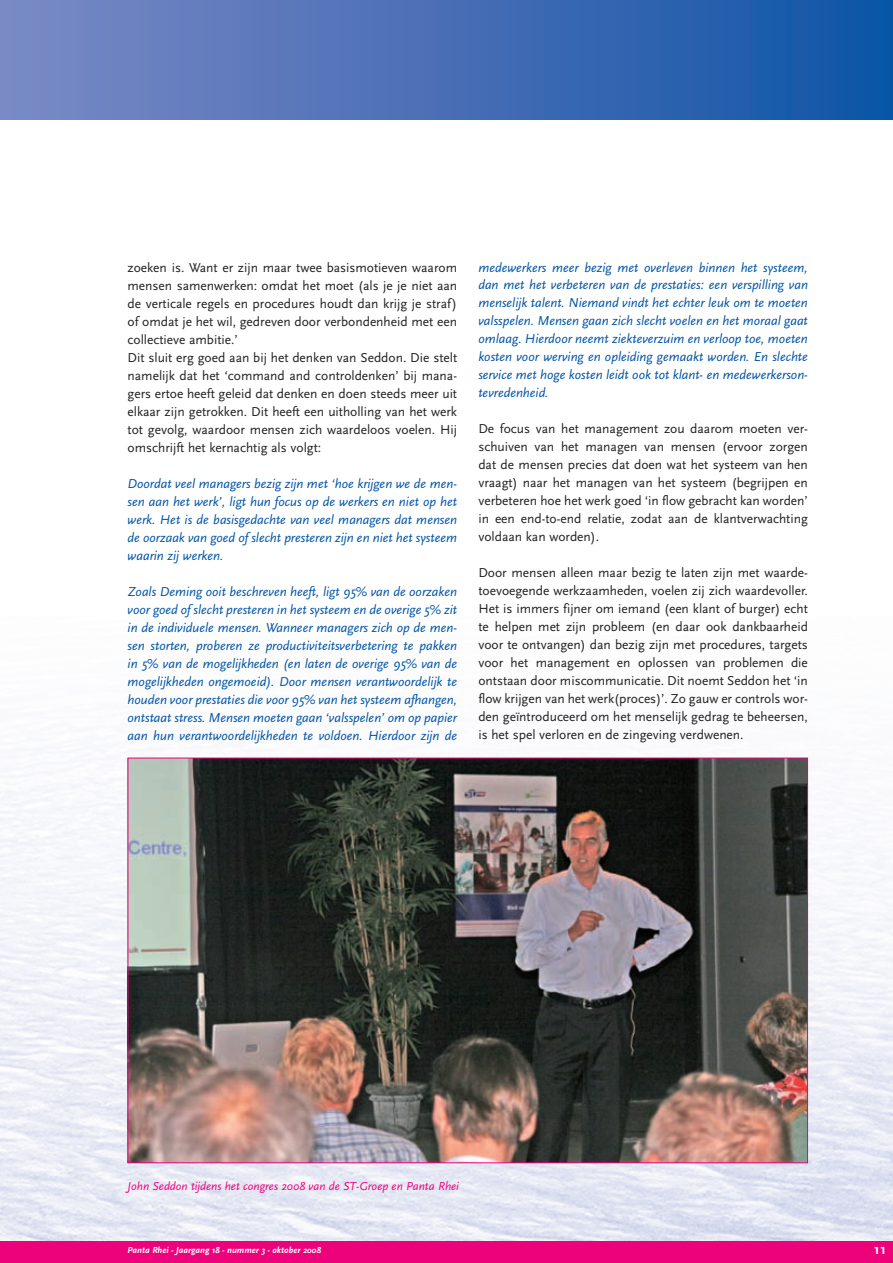
<style>
.page{position:relative;width:893px;height:1263px;background:#fff}
.page>*{position:absolute;margin:0;border:0;box-sizing:border-box;transform-origin:0 0}
.t1{font:700 14.25px "Scala Sans";color:#fff}
.t2{font:13.5px/18px "Scala Sans";color:#231f20;text-align:justify}
.t3{font:italic 13.5px/18px "Scala Sans";color:#0154a6;text-align:justify}
.t4{font:italic 12px "Scala Sans";color:#ed027c}
.t5{font:italic 700 9px "Scala Sans";color:#fff}
</style>
<div class="page">
<img style="left:0;top:757px;width:893px;height:485px">
<div style="left:0;top:1242px;width:893px;height:21px;background:#ed027c"></div>
<div style="left:0;top:0;width:893px;height:119px;background:linear-gradient(to right,#7d8ac5,#0f54a6)"></div>
<img style="left:130px;top:760px;width:676px;height:401px">
<p class="t2" style="left:128px;top:258px;width:331px;text-align:left">zoeken is. Want er zijn maar twee basismotieven waarom mensen samenwerken: omdat het moet (als je je niet aan de verticale regels en procedures houdt dan krijg je straf) of omdat je het wil, gedreven door verbondenheid met een collectieve ambitie.’<br>Dit sluit erg goed aan bij het denken van Seddon. Die stelt namelijk dat het ‘command and controldenken’ bij mana&shy;gers ertoe heeft geleid dat denken en doen steeds meer uit elkaar zijn getrokken. Dit heeft een uitholling van het werk tot gevolg, waardoor mensen zich waardeloos voelen. Hij omschrijft het kernachtig als volgt:</p>
<p class="t3" style="left:128px;top:474px;width:331px">Doordat veel managers bezig zijn met ‘hoe krijgen we de men&shy;sen aan het werk’, ligt hun focus op de werkers en niet op het werk. Het is de basisgedachte van veel managers dat mensen de oorzaak van goed of slecht presteren zijn en niet het systeem waarin zij werken.</p>
<p class="t3" style="left:128px;top:582px;width:331px">Zoals Deming ooit beschreven heeft, ligt 95% van de oorzaken voor goed of slecht presteren in het systeem en de overige 5% zit in de individuele mensen. Wanneer managers zich op de men&shy;sen storten, proberen ze productiviteitsverbetering te pakken in 5% van de mogelijkheden (en laten de overige 95% van de mogelijkheden ongemoeid). Door mensen verantwoordelijk te houden voor prestaties die voor 95% van het systeem afhangen, ontstaat stress. Mensen moeten gaan ‘valsspelen’ om op papier aan hun verantwoordelijkheden te voldoen. Hierdoor zijn de</p>
<p class="t3" style="left:478px;top:258px;width:331px">medewerkers meer bezig met overleven binnen het systeem, dan met het verbeteren van de prestaties: een verspilling van menselijk talent. Niemand vindt het echter leuk om te moeten valsspelen. Mensen gaan zich slecht voelen en het moraal gaat omlaag. Hierdoor neemt ziekteverzuim en verloop toe, moeten kosten voor werving en opleiding gemaakt worden. En slechte service met hoge kosten leidt ook tot klant- en medewerkerson&shy;tevredenheid.</p>
<p class="t2" style="left:478px;top:420px;width:331px">De focus van het management zou daarom moeten ver&shy;schuiven van het managen van mensen (ervoor zorgen dat de mensen precies dat doen wat het systeem van hen vraagt) naar het managen van het systeem (begrijpen en verbeteren hoe het werk goed ‘in flow gebracht kan worden’ in een end-to-end relatie, zodat aan de klantverwachting voldaan kan worden).</p>
<p class="t2" style="left:478px;top:564px;width:331px">Door mensen alleen maar bezig te laten zijn met waarde&shy;toevoegende werkzaamheden, voelen zij zich waardevoller.<br>Het is immers fijner om iemand (een klant of burger) echt te helpen met zijn probleem (en daar ook dankbaarheid voor te ontvangen) dan bezig zijn met procedures, targets voor het management en oplossen van problemen die ontstaan door miscommunicatie. Dit noemt Seddon het ‘in flow krijgen van het werk(proces)’. Zo gauw er controls wor&shy;den geïntroduceerd om het menselijk gedrag te beheersen, is het spel verloren en de zingeving verdwenen.</p>
<p class="t4" style="left:128px;top:1179px;width:333px">John Seddon tijdens het congres 2008 van de ST-Groep en Panta Rhei</p>
<p class="t5" style="left:128px;top:1245px;width:195px">Panta Rhei - Jaargang 18 - nummer 3 - oktober 2008</p>
<p class="t1" style="left:874px;top:1241px;width:13px">11</p>
</div>
